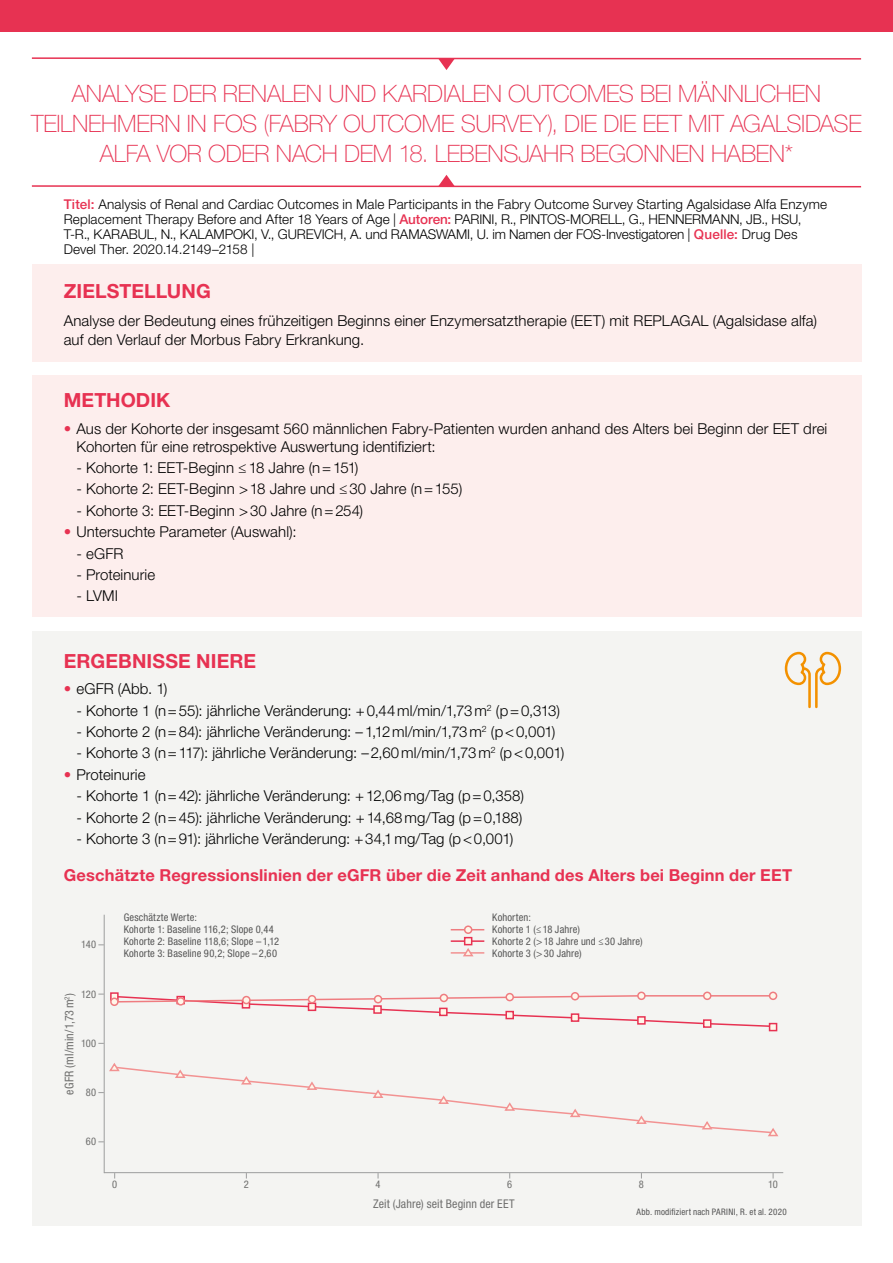
<style>
.page{position:relative;width:893px;height:1263px;background:#fff}
.page>*{position:absolute;margin:0;border:0;box-sizing:border-box;transform-origin:0 0}
.t1{font:100 24px/30px "Helvetica Neue LT Std";letter-spacing:-.01em;color:#e73252;text-align:center}
.t2{font:700 19.5px "Helvetica Neue LT Std";letter-spacing:.005em;color:#e73252}
.t3{font:700 16.5px "Helvetica Neue LT Std";letter-spacing:.01em;color:#e73252}
.t4{font:300 15px/19.5px "Helvetica Neue LT Std";letter-spacing:.005em;color:#000}
.t5{font:300 13.5px/15px "Helvetica Neue LT Std";letter-spacing:.005em;color:#000}
.t6{font:condensed 12px "Helvetica Neue LT Std";letter-spacing:.01em;color:#6f6f6e}
.t7{font:condensed 10.5px/12px "Helvetica Neue LT Std";letter-spacing:.015em;color:#565656}
.t8{font:condensed 10.5px "Helvetica Neue LT Std";letter-spacing:.025em;color:#6f6f6e}
.t9{font:condensed 9px "Helvetica Neue LT Std";letter-spacing:.02em;color:#565656}
.s1{font-weight:500;color:#e73252}
.s2{font-weight:700;color:#e73252}
</style>
<div class="page">
<div style="left:32px;top:264px;width:829px;height:359px;background:#fdeeed"></div>
<div style="left:32px;top:631px;width:829px;height:595px;background:#f4f4f2"></div>
<div style="left:0;top:362px;width:893px;height:13px;background:#fff"></div>
<div style="left:0;top:617px;width:893px;height:13px;background:#fff"></div>
<svg style="left:31px;top:175px;width:831px;height:13px"></svg>
<svg style="left:31px;top:57px;width:831px;height:13px"></svg>
<svg style="left:785px;top:652px;width:56px;height:56px"></svg>
<div style="left:0;top:0;width:893px;height:32px;background:#e73252"></div>
<hr style="left:104px;top:1172px;width:679px;height:1px;background:#9c9d9d">
<hr style="left:104px;top:915px;width:1px;height:258px;background:#9c9d9d">
<svg style="left:110px;top:992px;width:9px;height:7px"></svg>
<svg style="left:769px;top:1023px;width:8px;height:8px"></svg>
<svg style="left:113px;top:994px;width:662px;height:34px"></svg>
<div style="left:770px;top:992px;width:7px;height:7px;background:#fff5e9;border-radius:50%"></div>
<div style="left:769px;top:991px;width:8px;height:9px;border:2px solid #ef7c80;border-radius:50%"></div>
<div style="left:704px;top:992px;width:7px;height:7px;background:#fff5e9;border-radius:50%"></div>
<div style="left:703px;top:991px;width:8px;height:9px;border:2px solid #ef7c80;border-radius:50%"></div>
<div style="left:638px;top:992px;width:7px;height:7px;background:#fff5e9;border-radius:50%"></div>
<div style="left:637px;top:991px;width:9px;height:9px;border:2px solid #ef7c80;border-radius:50%"></div>
<div style="left:571px;top:993px;width:8px;height:7px;background:#fff5e9;border-radius:50%"></div>
<div style="left:571px;top:992px;width:8px;height:8px;border:2px solid #ef7c80;border-radius:50%"></div>
<div style="left:506px;top:993px;width:7px;height:7px;background:#fff5e9;border-radius:50%"></div>
<div style="left:505px;top:993px;width:9px;height:8px;border:2px solid #ef7c80;border-radius:50%"></div>
<div style="left:440px;top:994px;width:7px;height:7px;background:#fff5e9;border-radius:50%"></div>
<div style="left:440px;top:994px;width:8px;height:8px;border:2px solid #ef7c80;border-radius:50%"></div>
<div style="left:375px;top:996px;width:7px;height:7px;background:#fff5e9;border-radius:50%"></div>
<div style="left:374px;top:995px;width:8px;height:8px;border:2px solid #ef7c80;border-radius:50%"></div>
<div style="left:308px;top:996px;width:8px;height:7px;background:#fff5e9;border-radius:50%"></div>
<div style="left:308px;top:995px;width:8px;height:8px;border:2px solid #ef7c80;border-radius:50%"></div>
<div style="left:243px;top:996px;width:7px;height:7px;background:#fff5e9;border-radius:50%"></div>
<div style="left:242px;top:996px;width:9px;height:8px;border:2px solid #ef7c80;border-radius:50%"></div>
<div style="left:177px;top:998px;width:7px;height:7px;background:#fff5e9;border-radius:50%"></div>
<div style="left:176px;top:997px;width:9px;height:8px;border:2px solid #ef7c80;border-radius:50%"></div>
<div style="left:111px;top:998px;width:7px;height:7px;background:#fff5e9;border-radius:50%"></div>
<div style="left:110px;top:997px;width:9px;height:9px;border:2px solid #ef7c80;border-radius:50%"></div>
<svg style="left:121px;top:1067px;width:645px;height:66px"></svg>
<svg style="left:503px;top:1101px;width:13px;height:10px"></svg>
<svg style="left:437px;top:1095px;width:13px;height:10px"></svg>
<svg style="left:371px;top:1089px;width:14px;height:10px"></svg>
<svg style="left:305px;top:1081px;width:14px;height:10px"></svg>
<svg style="left:240px;top:1075px;width:13px;height:10px"></svg>
<svg style="left:174px;top:1069px;width:13px;height:10px"></svg>
<svg style="left:109px;top:1063px;width:12px;height:9px"></svg>
<svg style="left:635px;top:1115px;width:13px;height:10px"></svg>
<svg style="left:568px;top:1108px;width:14px;height:10px"></svg>
<svg style="left:700px;top:1120px;width:14px;height:10px"></svg>
<svg style="left:766px;top:1128px;width:12px;height:9px"></svg>
<hr style="left:451px;top:952px;width:33px;height:2px;background:#f29292">
<hr style="left:451px;top:929px;width:33px;height:1px;background:#ef7c80">
<div style="left:465px;top:926px;width:7px;height:7px;background:#fff5e9;border-radius:50%"></div>
<div style="left:464px;top:925px;width:8px;height:9px;border:2px solid #ef7c80;border-radius:50%"></div>
<hr style="left:451px;top:940px;width:33px;height:2px;background:#e73252">
<svg style="left:464px;top:937px;width:8px;height:8px"></svg>
<svg style="left:461px;top:948px;width:14px;height:9px"></svg>
<h1 class="t1" style="left:31px;top:79px;width:832px">ANALYSE DER RENALEN UND KARDIALEN OUTCOMES BEI MÄNNLICHEN<br>TEILNEHMERN IN FOS (FABRY OUTCOME SURVEY), DIE DIE EET MIT AGALSIDASE<br>ALFA VOR ODER NACH DEM 18. LEBENSJAHR BEGONNEN HABEN*</h1>
<p class="t5" style="left:64px;top:196px;width:765px"><span class="s1">Titel:</span> Analysis of Renal and Cardiac Outcomes in Male Participants in the Fabry Outcome Survey Starting Agalsidase Alfa Enzyme Replacement Therapy Before and After 18 Years of Age | <span class="s1">Autoren:</span> PARINI, R., PINTOS-MORELL, G., HENNERMANN, JB., HSU, T-R., KARABUL, N., KALAMPOKI, V., GUREVICH, A. und RAMASWAMI, U. im Namen der FOS-Investigatoren | <span class="s1">Quelle:</span> Drug Des Devel Ther. 2020.14.2149–2158 |</p>
<h2 class="t2" style="left:64px;top:279px;width:149px">ZIELSTELLUNG</h2>
<p class="t4" style="left:64px;top:310px;width:755px">Analyse der Bedeutung eines frühzeitigen Beginns einer Enzymersatztherapie (EET) mit REPLAGAL (Agalsidase alfa) auf den Verlauf der Morbus Fabry Erkrankung.</p>
<h2 class="t2" style="left:64px;top:388px;width:108px">METHODIK</h2>
<p class="t4" style="left:77px;top:419px;width:752px;line-height:18px;text-indent:-13px"><span class="s2">•</span> Aus der Kohorte der insgesamt 560 männlichen Fabry-Patienten wurden anhand des Alters bei Beginn der EET drei<br>Kohorten für eine retrospektive Auswertung identifiziert:</p>
<p class="t4" style="left:77px;top:457px;width:284px">- Kohorte 1: EET-Beginn ≤18 Jahre (n=151)</p>
<p class="t4" style="left:77px;top:479px;width:387px">- Kohorte 2: EET-Beginn &gt;18 Jahre und ≤30 Jahre (n=155)</p>
<p class="t4" style="left:77px;top:500px;width:288px">- Kohorte 3: EET-Beginn &gt;30 Jahre (n=254)</p>
<p class="t4" style="left:64px;top:522px;width:234px"><span class="s2">•</span> Untersuchte Parameter (Auswahl):</p>
<p class="t4" style="left:76px;top:543px;width:48px">- eGFR</p>
<p class="t4" style="left:76px;top:565px;width:80px">- Proteinurie</p>
<p class="t4" style="left:76px;top:586px;width:43px">- LVMI</p>
<h2 class="t2" style="left:64px;top:649px;width:194px">ERGEBNISSE NIERE</h2>
<p class="t4" style="left:64px;top:679px;width:105px"><span class="s2">•</span> eGFR (Abb. 1)</p>
<p class="t4" style="left:77px;top:700px;width:485px">- Kohorte 1 (n=55): jährliche Veränderung: +0,44ml/min/1,73m<sup>2</sup> (p=0,313)</p>
<p class="t4" style="left:77px;top:721px;width:480px">- Kohorte 2 (n=84): jährliche Veränderung: –1,12ml/min/1,73m<sup>2</sup> (p&lt;0,001)</p>
<p class="t4" style="left:77px;top:743px;width:489px">- Kohorte 3 (n=117): jährliche Veränderung: –2,60ml/min/1,73m<sup>2</sup> (p&lt;0,001)</p>
<p class="t4" style="left:64px;top:764px;width:83px"><span class="s2">•</span> Proteinurie</p>
<p class="t4" style="left:77px;top:786px;width:449px">- Kohorte 1 (n=42): jährliche Veränderung: +12,06mg/Tag (p=0,358)</p>
<p class="t4" style="left:77px;top:807px;width:447px">- Kohorte 2 (n=45): jährliche Veränderung: +14,68mg/Tag (p=0,188)</p>
<p class="t4" style="left:77px;top:828px;width:438px">- Kohorte 3 (n=91): jährliche Veränderung: +34,1mg/Tag (p&lt;0,001)</p>
<p class="t3" style="left:64px;top:864px;width:730px">Geschätzte Regressionslinien der eGFR über die Zeit anhand des Alters bei Beginn der EET</p>
<p class="t8" style="left:81px;top:938px;width:17px">140</p>
<p class="t8" style="left:81px;top:988px;width:17px">120</p>
<p class="t6" style="left:62px;top:1095px;width:103px;rotate:-90deg">eGFR (ml/min/1,73m<sup>2</sup>)</p>
<p class="t8" style="left:81px;top:1037px;width:17px">100</p>
<p class="t8" style="left:86px;top:1086px;width:12px">80</p>
<p class="t7" style="left:124px;top:911px;width:157px">Geschätzte Werte:<br>Kohorte 1: Baseline 116,2; Slope 0,44<br>Kohorte 2: Baseline 118,6; Slope –1,12<br>Kohorte 3: Baseline 90,2; Slope –2,60</p>
<p class="t7" style="left:492px;top:911px;width:152px">Kohorten:<br>Kohorte 1 (≤ 18 Jahre)<br>Kohorte 2 (&gt;18 Jahre und ≤ 30 Jahre)<br>Kohorte 3 (&gt;30 Jahre)</p>
<p class="t8" style="left:86px;top:1135px;width:12px">60</p>
<p class="t8" style="left:112px;top:1178px;width:7px">0</p>
<p class="t8" style="left:244px;top:1178px;width:7px">2</p>
<p class="t8" style="left:375px;top:1178px;width:7px">4</p>
<p class="t8" style="left:507px;top:1178px;width:7px">6</p>
<p class="t8" style="left:639px;top:1178px;width:7px">8</p>
<p class="t8" style="left:768px;top:1178px;width:11px">10</p>
<p class="t6" style="left:373px;top:1197px;width:143px">Zeit (Jahre) seit Beginn der EET</p>
<p class="t9" style="left:637px;top:1206px;width:152px">Abb. modifiziert nach PARINI, R. et al. 2020</p>
</div>
